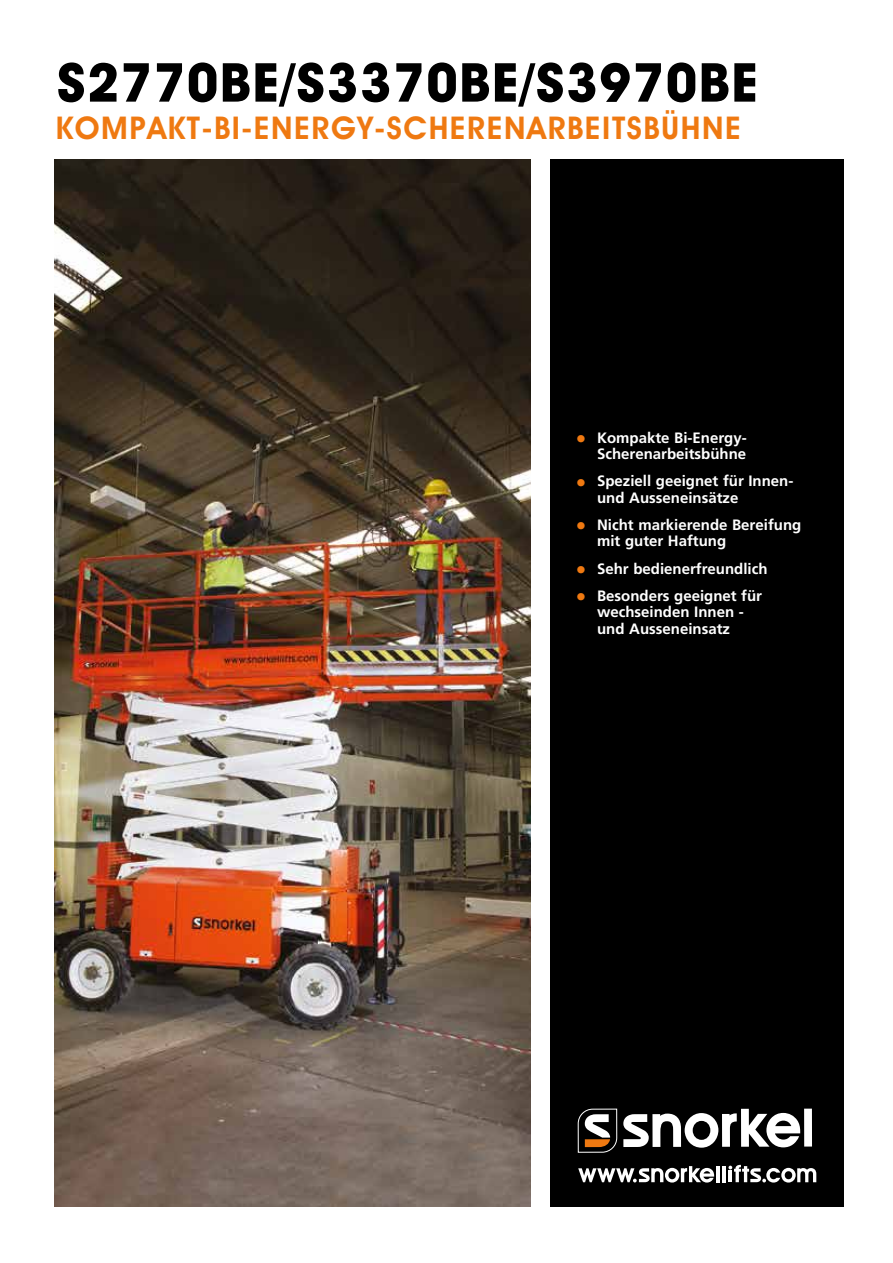
<style>
.page{position:relative;width:893px;height:1263px;background:#fff}
.page>*{position:absolute;margin:0;border:0;box-sizing:border-box;transform-origin:0 0}
.t1{font:700 54px "Avant Garde IT Cby BT";letter-spacing:.02em;color:#000}
.t2{font:600 31.5px "Avant Garde IT Cby BT";letter-spacing:.05em;color:#ef7911}
.t3{font:700 15px/16.5px "Frutiger";color:#fff}
.s1{font-size:21px;color:#ef7911}
</style>
<div class="page">
<div style="left:550px;top:159px;width:294px;height:1047px;background:#000"></div>
<div style="left:804px;top:1108px;width:8px;height:38px;background:#fff"></div>
<svg style="left:623px;top:1109px;width:177px;height:39px"></svg>
<svg style="left:578px;top:1108px;width:39px;height:44px"></svg>
<img style="left:55px;top:159px;width:476px;height:1047px">
<hr style="left:716px;top:1166px;width:3px;height:16px;background:#fff">
<hr style="left:723px;top:1166px;width:3px;height:16px;background:#fff">
<svg style="left:578px;top:1166px;width:136px;height:16px"></svg>
<svg style="left:728px;top:1165px;width:88px;height:17px"></svg>
<h1 class="t1" style="left:57px;top:50px;width:703px">S2770BE/S3370BE/S3970BE</h1>
<h2 class="t2" style="left:56px;top:109px;width:687px">KOMPAKT-BI-ENERGY-SCHERENARBEITSBÜHNE</h2>
<p class="t3" style="left:576px;top:429px;width:172px;text-align:right"><span class="s1">•</span> Kompakte Bi-Energy-<br>Scherenarbeitsbühne</p>
<p class="t3" style="left:597px;top:473px;width:198px;text-indent:-21px"><span class="s1">•</span> Speziell geeignet für Innen&shy;und Ausseneinsätze</p>
<p class="t3" style="left:597px;top:516px;width:206px;text-indent:-21px"><span class="s1">•</span> Nicht markierende Bereifung mit guter Haftung</p>
<p class="t3" style="left:576px;top:560px;width:193px"><span class="s1">•</span> Sehr bedienerfreundlich</p>
<p class="t3" style="left:597px;top:587px;width:167px;text-indent:-21px"><span class="s1">•</span> Besonders geeignet für wechseinden Innen - und Ausseneinsatz</p>
</div>
